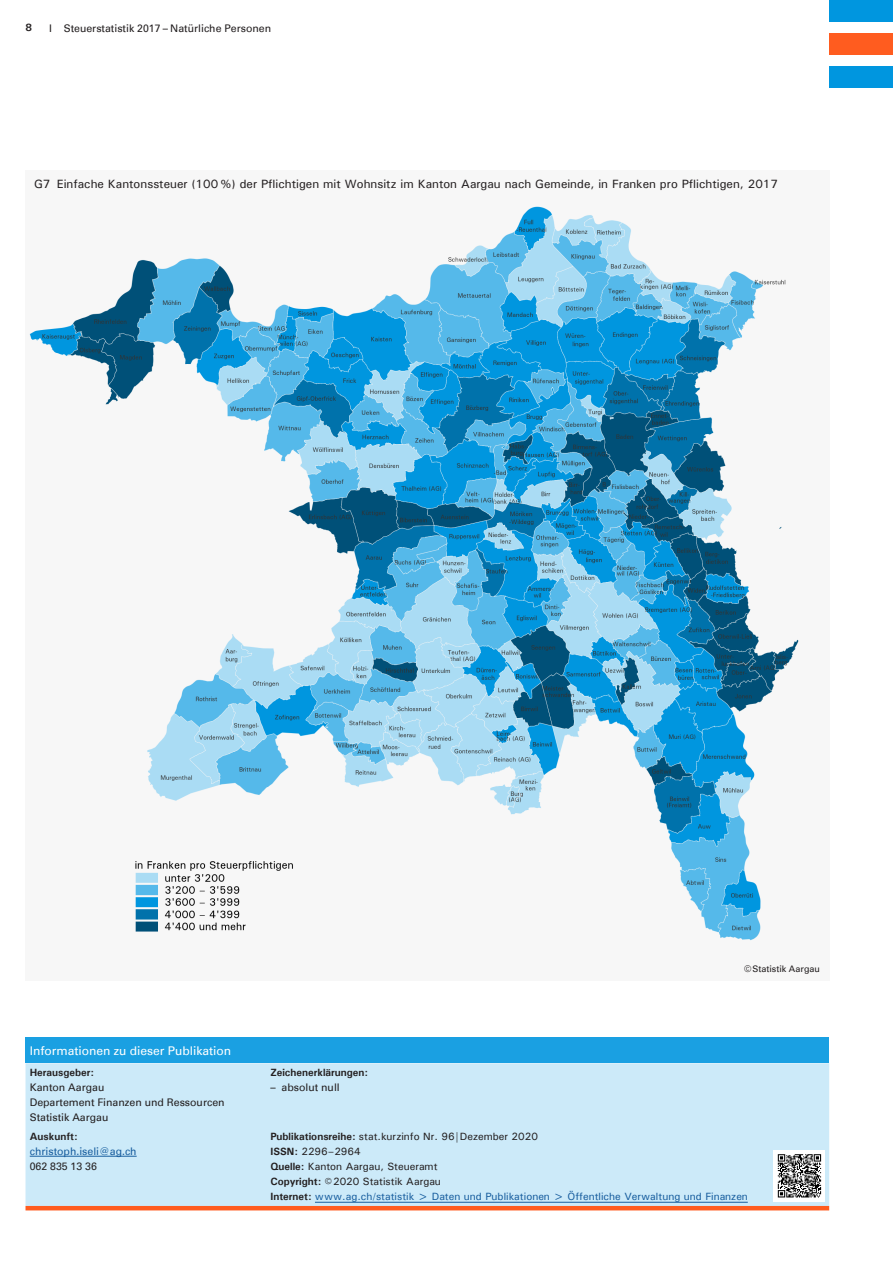
<style>
.page{position:relative;width:893px;height:1263px;background:#fff}
.page>*{position:absolute;margin:0;border:0;box-sizing:border-box;transform-origin:0 0}
.t1{font:500 12px "Univers";color:#231f20}
.Tabelle_Titel{font:12px "Univers";color:#fff}
.Impressum_fett{font:500 10.5px "Univers";color:#231f20}
.Impressum{font:10.5px "Univers";color:#231f20}
.Impressum_fett-2{font:500 10.5px "Univers";color:#175d9e}
.Impressum_fett-3{font:700 10.5px "Univers";color:#231f20}
.Impressum-2{font:10.5px "Univers";color:#175d9e}
.Impressum_fett-4{font:10.5px "Univers";color:#231f20}
.Copyright_Statistik{font:9px "Univers";color:#231f20}
.s1{font-weight:700}
.s2{font-weight:700;font-size:13.5px}
.s3{font-weight:700;color:#231f20}
</style>
<div class="page">
<div style="left:829px;top:0;width:64px;height:21px;background:#0096df"></div>
<div style="left:829px;top:33px;width:64px;height:22px;background:#ff5c1f"></div>
<div style="left:829px;top:67px;width:64px;height:21px;background:#0096df"></div>
<img style="left:29px;top:206px;width:770px;height:735px">
<div style="left:26px;top:1037px;width:803px;height:26px;background:#1aa0e2"></div>
<div style="left:26px;top:1063px;width:803px;height:143px;background:#cceaf9"></div>
<hr style="left:26px;top:1206px;width:803px;height:4px;background:#ff5c1f">
<hr style="left:30px;top:1156px;width:107px;height:1px;background:#175d9e">
<hr style="left:315px;top:1202px;width:433px;height:1px;background:#175d9e">
<div style="left:774px;top:1150px;width:51px;height:51px;background:#fff"></div>
<svg style="left:777px;top:1154px;width:45px;height:44px"></svg>
<svg style="left:778px;top:1154px;width:43px;height:43px"></svg>
<p class="Impressum_fett-3" style="left:26px;top:21px;width:8px">8</p>
<p class="Impressum" style="left:49px;top:22px;width:224px">I Steuerstatistik 2017 – Natürliche Personen</p>
<p class="t1" style="left:34px;top:177px;width:745px">G7 Einfache Kantonssteuer (100%) der Pflichtigen mit Wohnsitz im Kanton Aargau nach Gemeinde, in Franken pro Pflichtigen, 2017</p>
<p class="Tabelle_Titel" style="left:30px;top:1043px;width:203px">Informationen zu dieser Publikation</p>
<p class="Impressum_fett-3" style="left:30px;top:1066px;width:66px">Herausgeber:</p>
<p class="Impressum" style="left:30px;top:1081px;width:76px">Kanton Aargau</p>
<p class="Impressum" style="left:30px;top:1096px;width:196px">Departement Finanzen und Ressourcen</p>
<p class="Impressum" style="left:30px;top:1111px;width:80px">Statistik Aargau</p>
<p class="Impressum_fett-3" style="left:30px;top:1130px;width:49px">Auskunft:</p>
<p class="Impressum-2" style="left:30px;top:1145px;width:108px">christoph.iseli@ag.ch</p>
<p class="Impressum" style="left:30px;top:1160px;width:69px">062 835 13 36</p>
<p class="Impressum_fett-3" style="left:270px;top:1066px;width:99px">Zeichenerklärungen:</p>
<p class="Impressum_fett-4" style="left:270px;top:1081px;width:71px">– absolut null</p>
<p class="Copyright_Statistik" style="left:744px;top:964px;width:77px">©Statistik Aargau</p>
<p class="Impressum_fett" style="left:270px;top:1130px;width:269px"><span class="s1">Publikationsreihe:</span> stat.kurzinfo Nr. 96|Dezember 2020</p>
<p class="Impressum_fett" style="left:270px;top:1145px;width:92px"><span class="s1">ISSN:</span> 2296–2964</p>
<p class="Impressum_fett" style="left:270px;top:1160px;width:169px"><span class="s1">Quelle:</span> Kanton Aargau, Steueramt</p>
<p class="Impressum_fett" style="left:270px;top:1175px;width:172px"><span class="s1">Copyright:</span> <span class="s2">©</span> 2020 Statistik Aargau</p>
<p class="Impressum_fett-2" style="left:270px;top:1190px;width:479px"><span class="s3">Internet:</span> www.ag.ch/statistik &gt; Daten und Publikationen &gt; Öffentliche Verwaltung und Finanzen</p>
</div>
